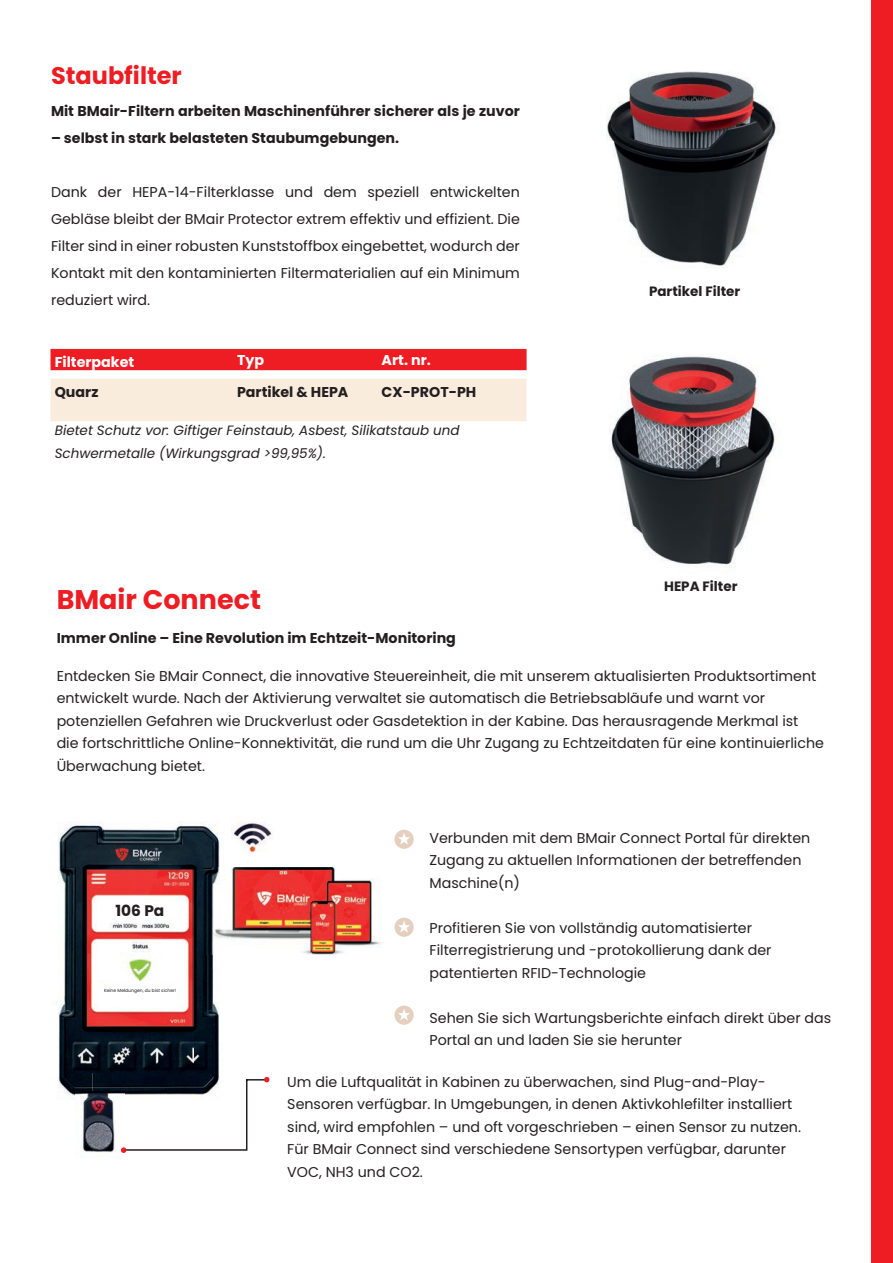
<style>
.page{position:relative;width:893px;height:1263px;background:#fff}
.page>*{position:absolute;margin:0;border:0;box-sizing:border-box;transform-origin:0 0}
.t1{font:700 27px "Poppins";color:#ee1d23}
.t2{font:700 24px "Poppins";color:#ee1d23}
.t3{font:700 15.3px "Poppins";color:#231f20}
.t4{font:14.25px/22.5px "Poppins";color:#231f20}
.t5{font:700 14.25px "Poppins";color:#231f20}
.t6{font:700 14.25px "Poppins";color:#fff}
.t7{font:italic 13.5px/22.5px "Poppins";color:#231f20}
.t8{font:700 13.5px "Poppins";color:#231f20}
.t9{font:4.5px "Poppins";color:#231f20}
</style>
<div class="page">
<div style="left:872px;top:0;width:21px;height:1263px;background:#ee1d23"></div>
<div style="left:51px;top:349px;width:476px;height:21px;background:#ee1d23"></div>
<div style="left:51px;top:379px;width:476px;height:42px;background:#faecdc"></div>
<img style="left:609px;top:356px;width:167px;height:212px">
<img style="left:203px;top:867px;width:179px;height:87px">
<svg style="left:394px;top:830px;width:19px;height:19px"></svg>
<svg style="left:394px;top:918px;width:19px;height:19px"></svg>
<svg style="left:394px;top:1005px;width:19px;height:20px"></svg>
<img style="left:232px;top:822px;width:40px;height:31px">
<img style="left:81px;top:1100px;width:34px;height:53px">
<svg style="left:121px;top:1077px;width:148px;height:76px"></svg>
<img style="left:58px;top:824px;width:34px;height:44px">
<img style="left:92px;top:821px;width:93px;height:45px">
<img style="left:185px;top:823px;width:46px;height:45px">
<img style="left:56px;top:868px;width:30px;height:185px">
<img style="left:193px;top:868px;width:10px;height:46px">
<img style="left:193px;top:914px;width:38px;height:139px">
<img style="left:58px;top:1053px;width:34px;height:47px">
<img style="left:92px;top:1072px;width:93px;height:28px">
<img style="left:185px;top:1053px;width:46px;height:47px">
<img style="left:86px;top:866px;width:107px;height:206px">
<div style="left:101px;top:987px;width:78px;height:19px;background:#fff"></div>
<img style="left:606px;top:71px;width:174px;height:197px">
<h2 class="t2" style="left:51px;top:61px;width:132px">Staubfilter</h2>
<p class="t5" style="left:51px;top:103px;width:470px">Mit BMair-Filtern arbeiten Maschinenführer sicherer als je zuvor</p>
<p class="t5" style="left:51px;top:130px;width:350px">– selbst in stark belasteten Staubumgebungen.</p>
<p class="t4" style="left:51px;top:179px;width:470px;line-height:27px;text-align:justify">Dank der HEPA-14-Filterklasse und dem speziell entwickelten Gebläse bleibt der BMair Protector extrem effektiv und effizient. Die Filter sind in einer robusten Kunststoffbox eingebettet, wodurch der Kontakt mit den kontaminierten Filtermaterialien auf ein Minimum reduziert wird.</p>
<p class="t6" style="left:55px;top:354px;width:81px">Filterpaket</p>
<p class="t6" style="left:237px;top:351px;width:29px">Typ</p>
<p class="t6" style="left:382px;top:351px;width:51px">Art. nr.</p>
<p class="t5" style="left:55px;top:383px;width:45px">Quarz</p>
<p class="t5" style="left:237px;top:383px;width:113px">Partikel &amp; HEPA</p>
<p class="t5" style="left:382px;top:383px;width:96px">CX-PROT-PH</p>
<p class="t7" style="left:55px;top:419px;width:406px">Bietet Schutz vor: Giftiger Feinstaub, Asbest, Silikatstaub und<br>Schwermetalle (Wirkungsgrad &gt;99,95%).</p>
<h1 class="t1" style="left:57px;top:584px;width:206px">BMair Connect</h1>
<p class="t8" style="left:649px;top:283px;width:93px">Partikel Filter</p>
<p class="t8" style="left:664px;top:578px;width:75px">HEPA Filter</p>
<p class="t5" style="left:57px;top:630px;width:401px">Immer Online – Eine Revolution im Echtzeit-Monitoring</p>
<p class="t4" style="left:57px;top:665px;width:769px">Entdecken Sie BMair Connect, die innovative Steuereinheit, die mit unserem aktualisierten Produktsortiment entwickelt wurde. Nach der Aktivierung verwaltet sie automatisch die Betriebsabläufe und warnt vor potenziellen Gefahren wie Druckverlust oder Gasdetektion in der Kabine. Das herausragende Merkmal ist<br>die fortschrittliche Online-Konnektivität, die rund um die Uhr Zugang zu Echtzeitdaten für eine kontinuierliche Überwachung bietet.</p>
<p class="t3" style="left:116px;top:902px;width:50px">106 Pa</p>
<p class="t9" style="left:104px;top:987px;width:74px">Keine Meldungen, du bist sicher!</p>
<p class="t4" style="left:429px;top:826px;width:382px">Verbunden mit dem BMair Connect Portal für direkten<br>Zugang zu aktuellen Informationen der betreffenden<br>Maschine(n)</p>
<p class="t4" style="left:429px;top:916px;width:344px">Profitieren Sie von vollständig automatisierter<br>Filterregistrierung und -protokollierung dank der patentierten RFID-Technologie</p>
<p class="t4" style="left:429px;top:1006px;width:403px">Sehen Sie sich Wartungsberichte einfach direkt über das<br>Portal an und laden Sie sie herunter</p>
<p class="t4" style="left:287px;top:1070px;width:515px">Um die Luftqualität in Kabinen zu überwachen, sind Plug-and-Play-Sensoren verfügbar. In Umgebungen, in denen Aktivkohlefilter installiert sind, wird empfohlen – und oft vorgeschrieben – einen Sensor zu nutzen.<br>Für BMair Connect sind verschiedene Sensortypen verfügbar, darunter VOC, NH3 und CO2.</p>
</div>
